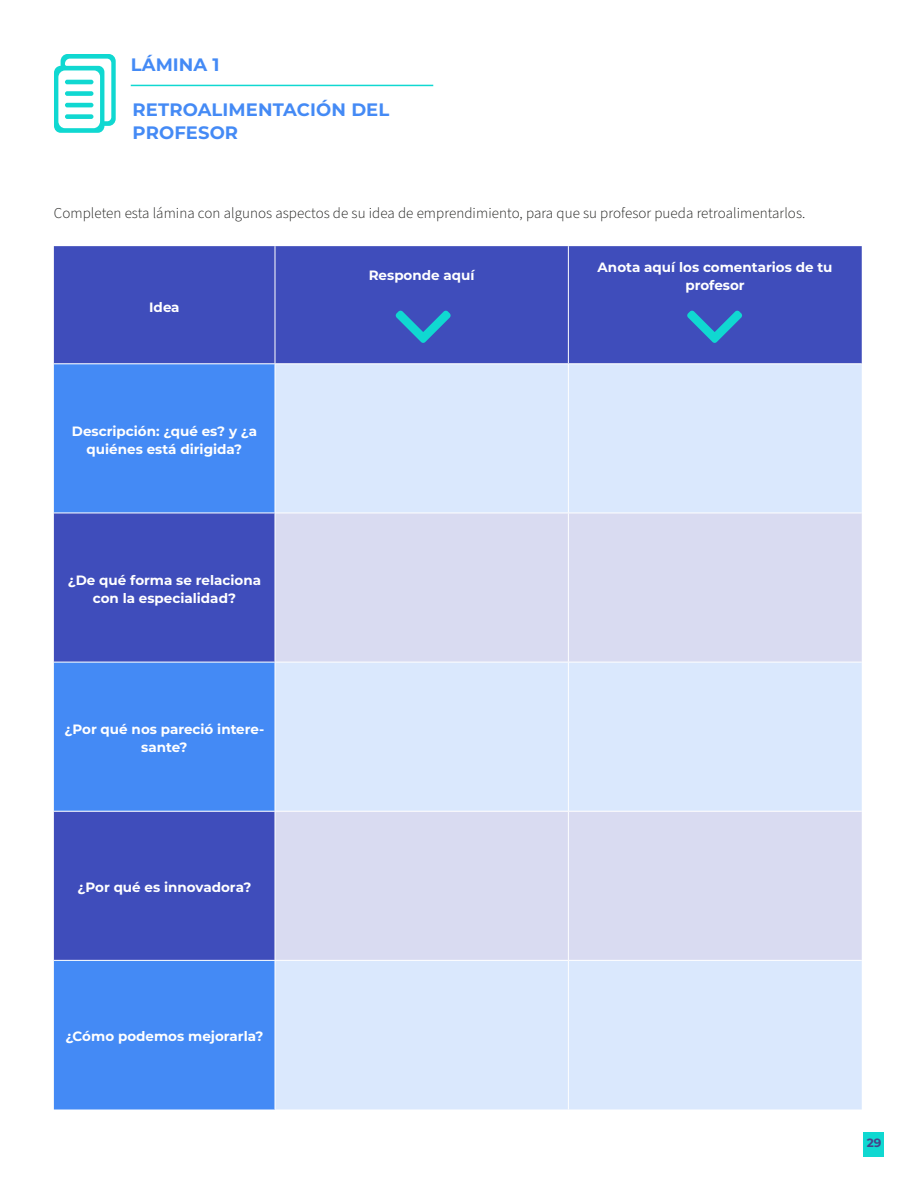
<style>
.page{position:relative;width:918px;height:1188px;background:#fff}
.page>*{position:absolute;margin:0;border:0;box-sizing:border-box;transform-origin:0 0}
.Párrafo_Source_10pt{font:700 18px/22.5px "Montserrat";letter-spacing:.005em;color:#448af5}
.Párrafo_Source_10pt-2{font:300 15px "Source Sans Pro";letter-spacing:.005em;color:#1d1d1b}
.t1{font:700 13.5px/18px "Montserrat";color:#fff;text-align:center}
.t2{font:700 12px "Montserrat";color:#47428a}
</style>
<div class="page">
<div style="left:864px;top:1133px;width:20px;height:24px;background:#10d8d1"></div>
<hr style="left:131px;top:85px;width:302px;height:1px;background:#10d8d1">
<svg style="left:54px;top:54px;width:62px;height:79px"></svg>
<div style="left:54px;top:246px;width:808px;height:117px;background:#3f4dbb"></div>
<svg style="left:54px;top:364px;width:221px;height:745px;background:#4272dd"></svg>
<div style="left:276px;top:364px;width:586px;height:745px;background:#dae8fd"></div>
<svg style="left:276px;top:514px;width:586px;height:446px;background:#d9dff5"></svg>
<hr style="left:275px;top:246px;width:1px;height:117px;background:#fff">
<hr style="left:568px;top:246px;width:1px;height:117px;background:#fff">
<hr style="left:568px;top:364px;width:1px;height:149px;background:#fff">
<hr style="left:54px;top:513px;width:221px;height:1px;background:#fff">
<hr style="left:275px;top:513px;width:293px;height:1px;background:#fff">
<hr style="left:568px;top:513px;width:294px;height:1px;background:#fff">
<hr style="left:568px;top:513px;width:1px;height:149px;background:#fff">
<hr style="left:54px;top:662px;width:221px;height:1px;background:#fff">
<hr style="left:275px;top:662px;width:293px;height:1px;background:#fff">
<hr style="left:568px;top:662px;width:294px;height:1px;background:#fff">
<hr style="left:568px;top:662px;width:1px;height:149px;background:#fff">
<hr style="left:54px;top:811px;width:221px;height:1px;background:#fff">
<hr style="left:275px;top:811px;width:293px;height:1px;background:#fff">
<hr style="left:568px;top:811px;width:294px;height:1px;background:#fff">
<hr style="left:568px;top:812px;width:1px;height:148px;background:#fff">
<hr style="left:54px;top:960px;width:221px;height:1px;background:#fff">
<hr style="left:275px;top:960px;width:293px;height:1px;background:#fff">
<hr style="left:568px;top:960px;width:294px;height:1px;background:#fff">
<hr style="left:568px;top:961px;width:1px;height:149px;background:#fff">
<svg style="left:396px;top:310px;width:55px;height:33px;background:#2f7bc2"></svg>
<svg style="left:687px;top:310px;width:55px;height:33px;background:#2f7bc2"></svg>
<p class="Párrafo_Source_10pt" style="left:131px;top:53px;width:90px">LÁMINA 1</p>
<p class="Párrafo_Source_10pt" style="left:133px;top:98px;width:258px">RETROALIMENTACIÓN DEL<br>PROFESOR</p>
<p class="Párrafo_Source_10pt-2" style="left:54px;top:203px;width:753px">Completen esta lámina con algunos aspectos de su idea de emprendimiento, para que su profesor pueda retroalimentarlos.</p>
<p class="t1" style="left:149px;top:297px;width:32px">Idea</p>
<p class="t1" style="left:72px;top:421px;width:187px">Descripción: ¿qué es? y ¿a quiénes está dirigida?</p>
<p class="t1" style="left:68px;top:571px;width:195px">¿De qué forma se relaciona con la especialidad?</p>
<p class="t1" style="left:64px;top:720px;width:201px">¿Por qué nos pareció intere&shy;sante?</p>
<p class="t1" style="left:78px;top:878px;width:175px">¿Por qué es innovadora?</p>
<p class="t1" style="left:369px;top:266px;width:107px">Responde aquí</p>
<p class="t1" style="left:598px;top:258px;width:236px">Anota aquí los comentarios de tu profesor</p>
<p class="t1" style="left:65px;top:1027px;width:199px">¿Cómo podemos mejorarla?</p>
<p class="t2" style="left:867px;top:1134px;width:16px">29</p>
</div>
